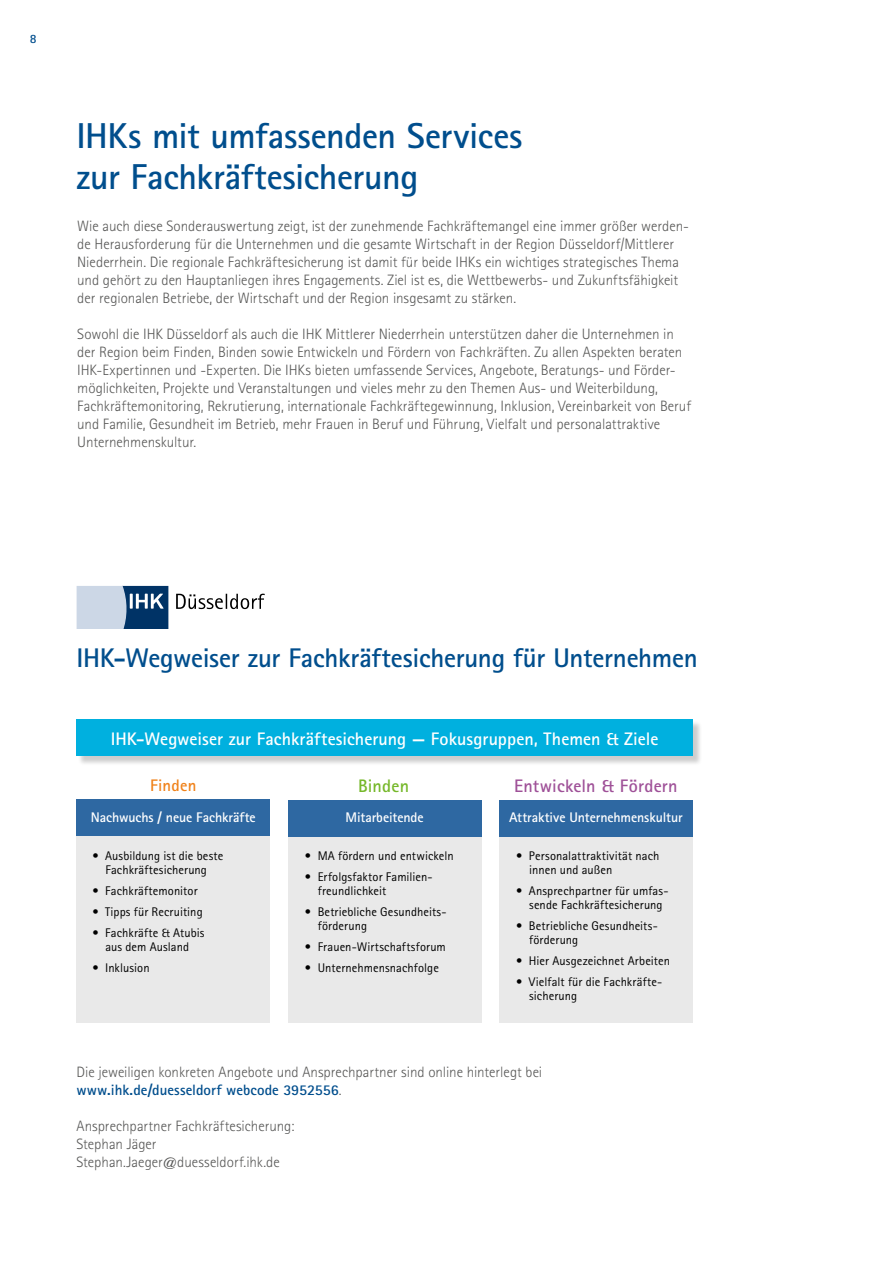
<style>
.page{position:relative;width:893px;height:1263px;background:#fff}
.page>*{position:absolute;margin:0;border:0;box-sizing:border-box;transform-origin:0 0}
.t1{font:700 36px/40.5px "Rotis Sans Serif Pro";letter-spacing:-.01em;color:#004e8d}
.t2{font:700 27px "Rotis Sans Serif Pro";letter-spacing:-.015em;color:#004e8d}
.t3{font:700 18.15px "Rotis Sans Serif Pro";color:#fff}
.t4{font:700 18.15px "Rotis Sans Serif Pro";letter-spacing:.01em;color:#9f5198}
.t5{font:700 18.15px "Rotis Sans Serif Pro";letter-spacing:.01em;color:#76b82a}
.t6{font:700 16.8px "Rotis Sans Serif Pro";letter-spacing:.015em;color:#f0821a}
.t7{font:300 15px/18px "Rotis Sans Serif Pro";color:#575756}
.t8{font:700 13.95px "Rotis Sans Serif Pro";letter-spacing:-.005em;color:#fff}
.t9{font:700 12.75px "Rotis Sans Serif Pro";color:#004e8d}
.t10{font:12.6px/14px "Rotis Sans Serif Pro";letter-spacing:.005em;color:#000}
.s1{font-weight:700;color:#004e8d}
</style>
<div class="page">
<svg style="left:176px;top:594px;width:88px;height:15px"></svg>
<svg style="left:77px;top:586px;width:91px;height:42px;background:#7c97b3"></svg>
<div style="left:78px;top:720px;width:625px;height:45px;background:#000;opacity:.2"></div>
<div style="left:77px;top:719px;width:616px;height:37px;background:#00b0df"></div>
<div style="left:77px;top:799px;width:193px;height:224px;background:#e9e9e9"></div>
<div style="left:77px;top:799px;width:193px;height:37px;background:#2e68a2"></div>
<div style="left:288px;top:800px;width:193px;height:223px;background:#e9e9e9"></div>
<div style="left:288px;top:800px;width:193px;height:37px;background:#2e68a2"></div>
<div style="left:499px;top:800px;width:194px;height:223px;background:#e9e9e9"></div>
<div style="left:499px;top:800px;width:194px;height:37px;background:#2e68a2"></div>
<p class="t9" style="left:30px;top:30px;width:8px">8</p>
<h1 class="t1" style="left:77px;top:115px;width:447px">IHKs mit umfassenden Services zur Fachkräftesicherung</h1>
<p class="t7" style="left:77px;top:217px;width:613px">Wie auch diese Sonderauswertung zeigt, ist der zunehmende Fachkräftemangel eine immer größer werden&shy;de Herausforderung für die Unternehmen und die gesamte Wirtschaft in der Region Düsseldorf/Mittlerer Niederrhein. Die regionale Fachkräftesicherung ist damit für beide IHKs ein wichtiges strategisches Thema und gehört zu den Hauptanliegen ihres Engagements. Ziel ist es, die Wettbewerbs- und Zukunftsfähigkeit der regionalen Betriebe, der Wirtschaft und der Region insgesamt zu stärken.</p>
<p class="t7" style="left:77px;top:325px;width:615px">Sowohl die IHK Düsseldorf als auch die IHK Mittlerer Niederrhein unterstützen daher die Unternehmen in der Region beim Finden, Binden sowie Entwickeln und Fördern von Fachkräften. Zu allen Aspekten beraten IHK-Expertinnen und -Experten. Die IHKs bieten umfassende Services, Angebote, Beratungs- und Förder&shy;möglichkeiten, Projekte und Veranstaltungen und vieles mehr zu den Themen Aus- und Weiterbildung, Fachkräftemonitoring, Rekrutierung, internationale Fachkräftegewinnung, Inklusion, Vereinbarkeit von Beruf und Familie, Gesundheit im Betrieb, mehr Frauen in Beruf und Führung, Vielfalt und personalattraktive Unternehmenskultur.</p>
<h2 class="t2" style="left:77px;top:641px;width:623px">IHK-Wegweiser zur Fachkräftesicherung für Unternehmen</h2>
<p class="t3" style="left:111px;top:727px;width:549px">IHK-Wegweiser zur Fachkräftesicherung — Fokusgruppen, Themen &amp; Ziele</p>
<p class="t6" style="left:150px;top:775px;width:48px">Finden</p>
<p class="t8" style="left:91px;top:809px;width:166px">Nachwuchs / neue Fachkräfte</p>
<p class="t10" style="left:92px;top:849px;width:133px;text-align:center">• Ausbildung ist die beste<br>Fachkräftesicherung</p>
<p class="t10" style="left:92px;top:884px;width:107px">• Fachkräftemonitor</p>
<p class="t10" style="left:92px;top:905px;width:112px">• Tipps für Recruiting</p>
<p class="t10" style="left:92px;top:926px;width:114px;text-align:center">• Fachkräfte &amp; Atubis aus dem Ausland</p>
<p class="t10" style="left:92px;top:961px;width:59px">• Inklusion</p>
<p class="t5" style="left:358px;top:774px;width:53px">Binden</p>
<p class="t4" style="left:514px;top:774px;width:165px">Entwickeln &amp; Fördern</p>
<p class="t8" style="left:346px;top:809px;width:80px">Mitarbeitende</p>
<p class="t10" style="left:305px;top:849px;width:150px">• MA fördern und entwickeln</p>
<p class="t10" style="left:318px;top:870px;width:116px;text-indent:-13px">• Erfolgsfaktor Familien&shy;freundlichkeit</p>
<p class="t10" style="left:318px;top:905px;width:130px;text-indent:-13px">• Betriebliche Gesundheits&shy;förderung</p>
<p class="t10" style="left:305px;top:940px;width:142px">• Frauen-Wirtschaftsforum</p>
<p class="t10" style="left:305px;top:961px;width:136px">• Unternehmensnachfolge</p>
<p class="t8" style="left:509px;top:809px;width:175px">Attraktive Unternehmenskultur</p>
<p class="t10" style="left:529px;top:849px;width:132px;text-indent:-13px">• Personalattraktivität nach innen und außen</p>
<p class="t10" style="left:516px;top:884px;width:154px;text-align:center">• Ansprechpartner für umfas&shy;sende Fachkräftesicherung</p>
<p class="t10" style="left:529px;top:919px;width:130px;text-indent:-13px">• Betriebliche Gesundheits&shy;förderung</p>
<p class="t10" style="left:516px;top:954px;width:155px">• Hier Ausgezeichnet Arbeiten</p>
<p class="t10" style="left:529px;top:975px;width:135px;text-indent:-13px">• Vielfalt für die Fachkräfte&shy;sicherung</p>
<p class="t7" style="left:77px;top:1063px;width:467px">Die jeweiligen konkreten Angebote und Ansprechpartner sind online hinterlegt bei <span class="s1">www.ihk.de/duesseldorf webcode 3952556</span>.</p>
<p class="t7" style="left:77px;top:1117px;width:220px">Ansprechpartner Fachkräftesicherung:<br>Stephan Jäger<br>Stephan.Jaeger@duesseldorf.ihk.de</p>
</div>
